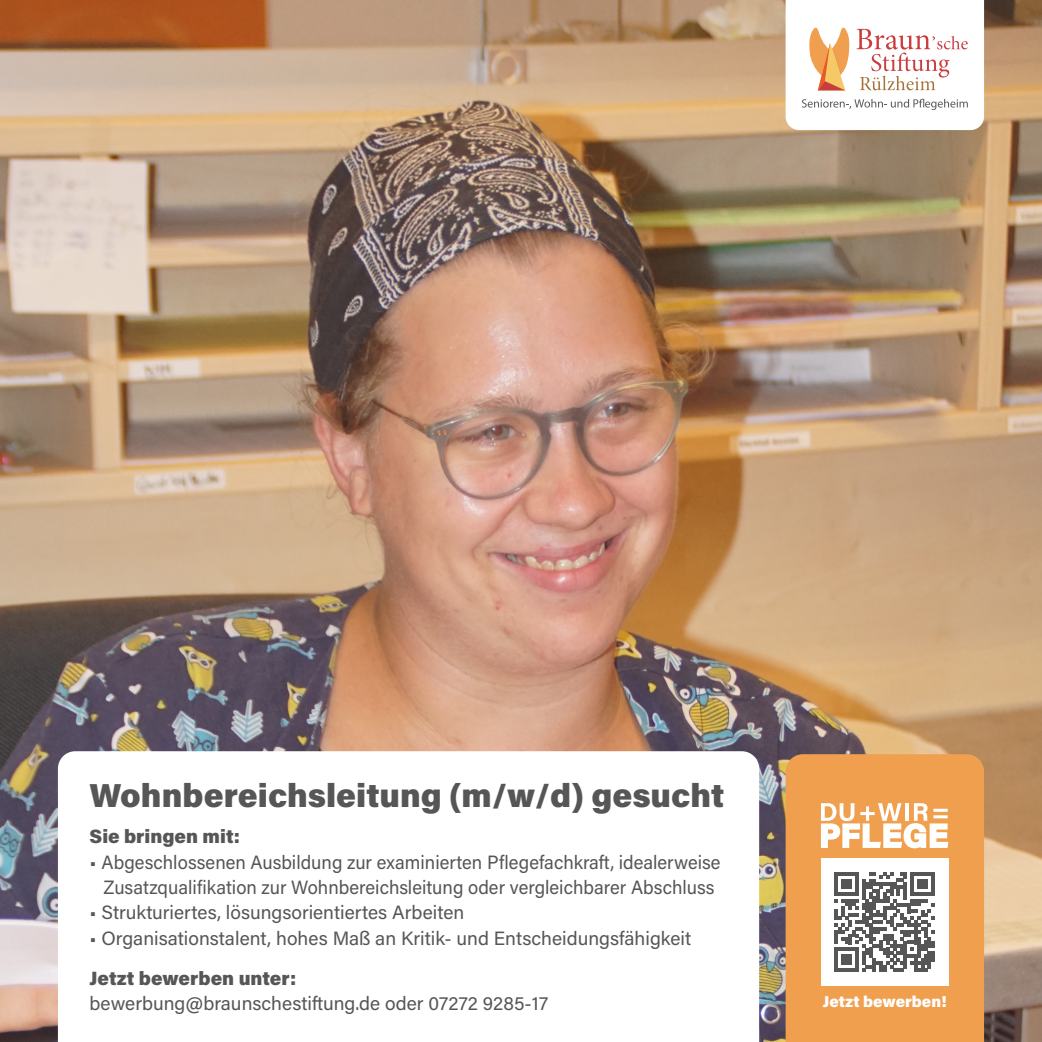
<style>
.page{position:relative;width:1042px;height:1042px;background:#fff}
.page>*{position:absolute;margin:0;border:0;box-sizing:border-box;transform-origin:0 0}
.t1{font:33.25px "Acumin Variable Concept";color:#575656}
.t2{font:19.25px/25.4px "Acumin Variable Concept";color:#575656;text-align:center}
.t3{font:15.75px "Acumin Variable Concept";color:#fff}
</style>
<div class="page">
<img style="left:0;top:0;width:1042px;height:1042px">
<svg style="left:58px;top:751px;width:701px;height:291px"></svg>
<div style="left:785px;top:754px;width:199px;height:288px;background:#f09f4e"></div>
<svg style="left:821px;top:803px;width:127px;height:45px"></svg>
<div style="left:821px;top:858px;width:127px;height:127px;background:#fff"></div>
<svg style="left:834px;top:872px;width:100px;height:100px"></svg>
<svg style="left:785px;top:0;width:199px;height:130px"></svg>
<p class="t1" style="left:90px;top:773px;width:636px">Wohnbereichsleitung (m/w/d) gesucht</p>
<p class="t2" style="left:90px;top:823px;width:152px">Sie bringen mit:</p>
<p class="t2" style="left:90px;top:848px;width:632px">• Abgeschlossenen Ausbildung zur examinierten Pflegefachkraft, idealerweise<br>Zusatzqualifikation zur Wohnbereichsleitung oder vergleichbarer Abschluss</p>
<p class="t2" style="left:90px;top:899px;width:376px">• Strukturiertes, lösungsorientiertes Arbeiten</p>
<p class="t2" style="left:90px;top:924px;width:603px">• Organisationstalent, hohes Maß an Kritik- und Entscheidungsfähigkeit</p>
<p class="t2" style="left:90px;top:965px;width:208px">Jetzt bewerben unter:</p>
<p class="t2" style="left:90px;top:990px;width:460px">bewerbung@braunschestiftung.de oder 07272 9285-17</p>
<p class="t3" style="left:823px;top:990px;width:125px">Jetzt bewerben!</p>
</div>
